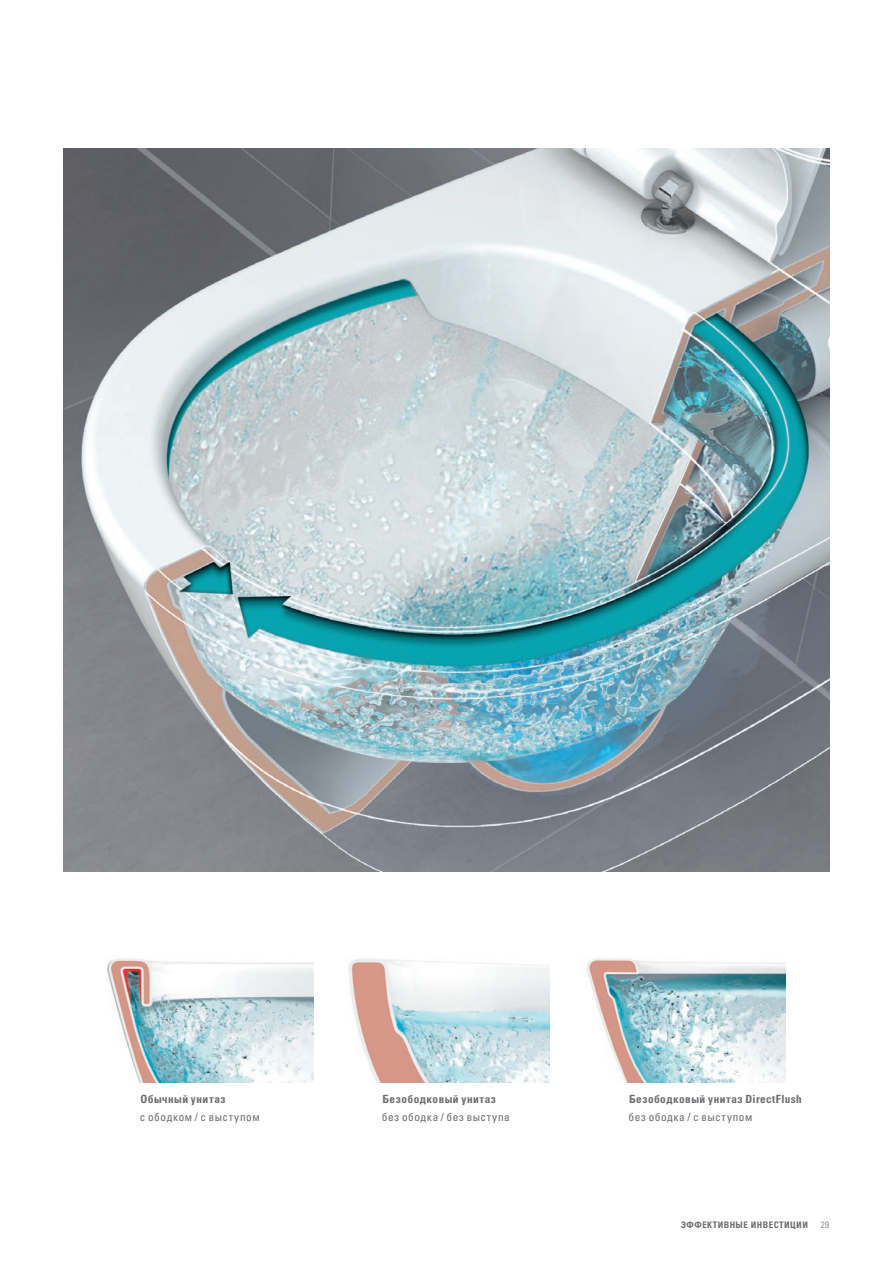
<style>
.page{position:relative;width:893px;height:1263px;background:#fff}
.page>*{position:absolute;margin:0;border:0;box-sizing:border-box;transform-origin:0 0}
.t1{font:11.25px "Univers LTCYR 67 Bold Cond";letter-spacing:.04em;color:#6c6d70}
.t2{font:condensed 11.25px "Univers LTCYR 57";letter-spacing:.05em;color:#6c6d70}
.Kollektion{font:9px "Univers LTCYR 67 Bold Cond";letter-spacing:.05em;color:#6c6d70}
.t3{font:9px "Univers LTCYR 47 Light Cond";color:#6c6d70}
</style>
<div class="page">
<img style="left:64px;top:149px;width:765px;height:723px">
<img style="left:108px;top:958px;width:442px;height:125px">
<img style="left:587px;top:958px;width:198px;height:125px">
<p class="t1" style="left:141px;top:1092px;width:87px">Обычный унитаз</p>
<p class="t2" style="left:140px;top:1110px;width:121px">с ободком / с выступом</p>
<p class="t1" style="left:382px;top:1092px;width:115px">Безободковый унитаз</p>
<p class="t2" style="left:382px;top:1110px;width:129px">без ободка / без выступа</p>
<p class="t1" style="left:629px;top:1092px;width:174px">Безободковый унитаз DirectFlush</p>
<p class="t2" style="left:629px;top:1110px;width:125px">без ободка / с выступом</p>
<p class="Kollektion" style="left:681px;top:1219px;width:128px">ЭФФЕКТИВНЫЕ ИНВЕСТИЦИИ</p>
<p class="t3" style="left:821px;top:1218px;width:10px">29</p>
</div>
